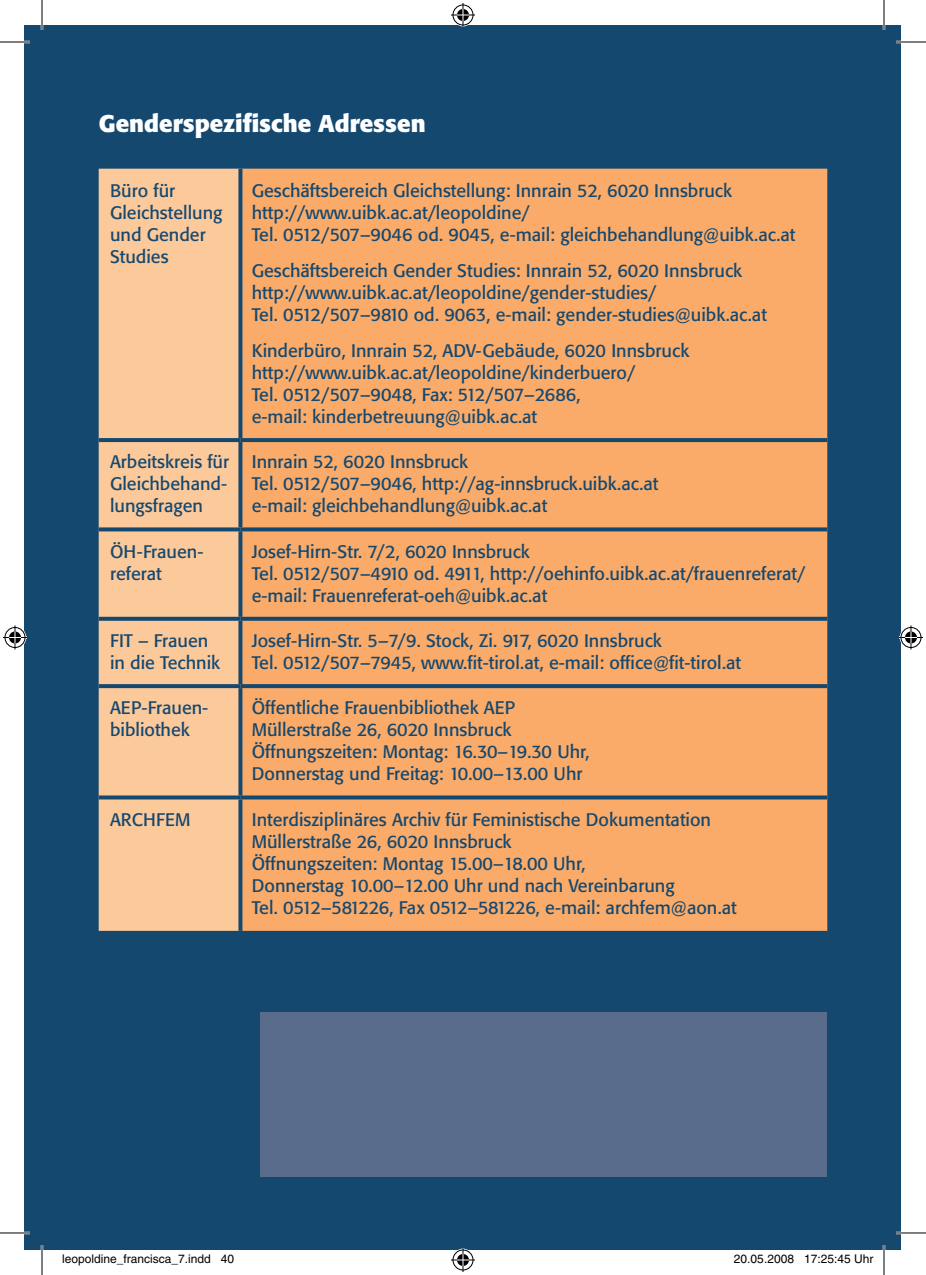
<style>
.page{position:relative;width:926px;height:1275px;background:#fff}
.page>*{position:absolute;margin:0;border:0;box-sizing:border-box;transform-origin:0 0}
.t1{font:700 24px "Formata BQ";color:#fff}
.t2{font:18px/22px "Formata BQ";color:#15486f}
.t3{font:12px "Helvetica";color:#000}
</style>
<div class="page">
<div style="left:25px;top:25px;width:876px;height:1225px;background:#15486f"></div>
<div style="left:260px;top:1011px;width:567px;height:165px;background:#596c8c"></div>
<div style="left:99px;top:169px;width:139px;height:762px;background:#fcc99b"></div>
<div style="left:242px;top:169px;width:585px;height:762px;background:#faab69"></div>
<svg style="left:238px;top:169px;width:1px;height:269px"></svg>
<svg style="left:99px;top:438px;width:141px;height:4px"></svg>
<svg style="left:240px;top:438px;width:587px;height:4px"></svg>
<svg style="left:238px;top:442px;width:4px;height:85px"></svg>
<svg style="left:99px;top:527px;width:141px;height:4px"></svg>
<svg style="left:240px;top:527px;width:587px;height:4px"></svg>
<svg style="left:238px;top:531px;width:4px;height:86px"></svg>
<svg style="left:99px;top:617px;width:141px;height:4px"></svg>
<svg style="left:240px;top:617px;width:587px;height:4px"></svg>
<svg style="left:238px;top:621px;width:1px;height:63px"></svg>
<svg style="left:99px;top:684px;width:141px;height:4px"></svg>
<svg style="left:240px;top:684px;width:587px;height:4px"></svg>
<svg style="left:238px;top:688px;width:4px;height:107px"></svg>
<svg style="left:99px;top:795px;width:141px;height:4px"></svg>
<svg style="left:240px;top:795px;width:587px;height:4px"></svg>
<svg style="left:238px;top:799px;width:4px;height:132px"></svg>
<hr style="left:0;top:41px;width:30px;height:2px;background:#fff">
<hr style="left:896px;top:41px;width:30px;height:2px;background:#fff">
<hr style="left:0;top:1231px;width:30px;height:3px;background:#fff">
<hr style="left:896px;top:1231px;width:30px;height:3px;background:#fff">
<hr style="left:41px;top:0;width:2px;height:30px;background:#fff">
<hr style="left:41px;top:1245px;width:2px;height:30px;background:#fff">
<hr style="left:883px;top:0;width:2px;height:30px;background:#fff">
<hr style="left:883px;top:1245px;width:2px;height:30px;background:#fff">
<hr style="left:0;top:42px;width:30px;height:1px;background:#000">
<hr style="left:896px;top:42px;width:30px;height:1px;background:#000">
<hr style="left:0;top:1232px;width:30px;height:1px;background:#000">
<hr style="left:896px;top:1232px;width:30px;height:1px;background:#000">
<hr style="left:42px;top:0;width:1px;height:30px;background:#000">
<hr style="left:42px;top:1245px;width:1px;height:30px;background:#000">
<hr style="left:884px;top:0;width:1px;height:30px;background:#000">
<hr style="left:884px;top:1245px;width:1px;height:30px;background:#000">
<svg style="left:451px;top:3px;width:24px;height:24px"></svg>
<svg style="left:451px;top:1248px;width:24px;height:24px"></svg>
<svg style="left:3px;top:625px;width:24px;height:24px"></svg>
<svg style="left:899px;top:625px;width:24px;height:24px"></svg>
<div style="left:227px;top:1254px;width:7px;height:9px;border:1px solid #fff;border-radius:50%"></div>
<h1 class="t1" style="left:99px;top:108px;width:328px">Genderspezifische Adressen</h1>
<p class="t2" style="left:110px;top:180px;width:114px">Büro für<br>Gleichstellung und Gender<br>Studies</p>
<p class="t2" style="left:252px;top:180px;width:545px">Geschäftsbereich Gleichstellung: Innrain 52, 6020 Innsbruck http://www.uibk.ac.at/leopoldine/<br>Tel. 0512/507–9046 od. 9045, e-mail: gleichbehandlung@uibk.ac.at</p>
<p class="t2" style="left:252px;top:260px;width:517px">Geschäftsbereich Gender Studies: Innrain 52, 6020 Innsbruck http://www.uibk.ac.at/leopoldine/gender-studies/<br>Tel. 0512/507–9810 od. 9063, e-mail: gender-studies@uibk.ac.at</p>
<p class="t2" style="left:252px;top:340px;width:439px">Kinderbüro, Innrain 52, ADV-Gebäude, 6020 Innsbruck http://www.uibk.ac.at/leopoldine/kinderbuero/<br>Tel. 0512/507–9048, Fax: 512/507–2686,<br>e-mail: kinderbetreuung@uibk.ac.at</p>
<p class="t2" style="left:110px;top:451px;width:121px;text-align:justify">Arbeitskreis für Gleichbehand&shy;lungsfragen</p>
<p class="t2" style="left:252px;top:451px;width:408px">Innrain 52, 6020 Innsbruck<br>Tel. 0512/507–9046, http://ag-innsbruck.uibk.ac.at e-mail: gleichbehandlung@uibk.ac.at</p>
<p class="t2" style="left:110px;top:540px;width:95px">ÖH-Frauen&shy;referat</p>
<p class="t2" style="left:252px;top:540px;width:555px">Josef-Hirn-Str. 7/2, 6020 Innsbruck<br>Tel. 0512/507–4910 od. 4911, http://oehinfo.uibk.ac.at/frauenreferat/ e-mail: Frauenreferat-oeh@uibk.ac.at</p>
<p class="t2" style="left:110px;top:630px;width:112px">FIT – Frauen in die Technik</p>
<p class="t2" style="left:252px;top:630px;width:491px">Josef-Hirn-Str. 5–7/9. Stock, Zi. 917, 6020 Innsbruck<br>Tel. 0512/507–7945, www.fit-tirol.at, e-mail: office@fit-tirol.at</p>
<p class="t2" style="left:110px;top:697px;width:100px">AEP-Frauen&shy;bibliothek</p>
<p class="t2" style="left:252px;top:697px;width:339px">Öffentliche Frauenbibliothek AEP Müllerstraße 26, 6020 Innsbruck Öffnungszeiten: Montag: 16.30–19.30 Uhr, Donnerstag und Freitag: 10.00–13.00 Uhr</p>
<p class="t2" style="left:110px;top:808px;width:82px">ARCHFEM</p>
<p class="t2" style="left:252px;top:808px;width:487px">Interdisziplinäres Archiv für Feministische Dokumentation Müllerstraße 26, 6020 Innsbruck<br>Öffnungszeiten: Montag 15.00–18.00 Uhr,<br>Donnerstag 10.00–12.00 Uhr und nach Vereinbarung<br>Tel. 0512–581226, Fax 0512–581226, e-mail: archfem@aon.at</p>
<p class="t3" style="left:62px;top:1251px;width:174px">leopoldine_francisca_7.indd 40</p>
<p class="t3" style="left:734px;top:1251px;width:141px">20.05.2008 17:25:45 Uhr</p>
</div>
